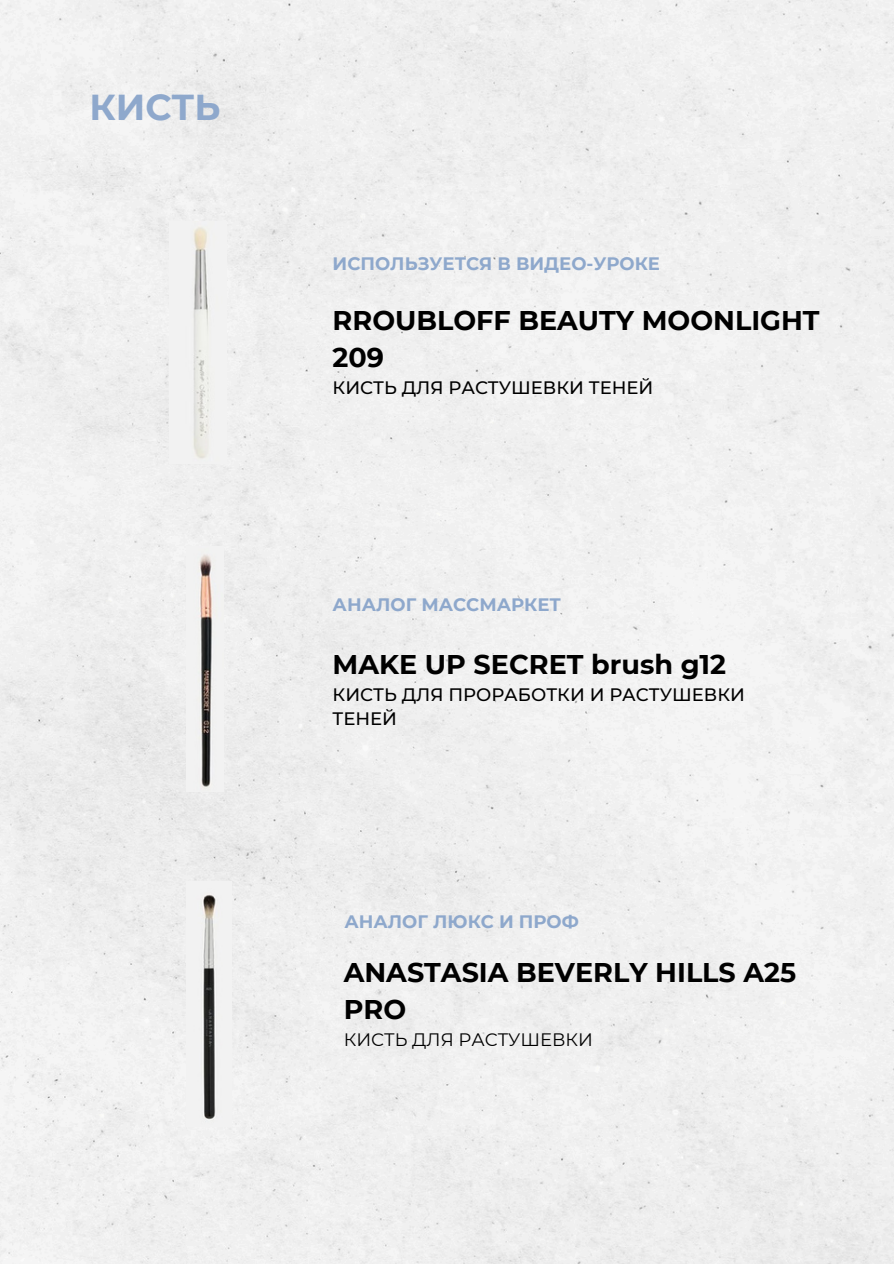
<style>
.page{position:relative;width:894px;height:1264px;background:#fff}
.page>*{position:absolute;margin:0;border:0;box-sizing:border-box;transform-origin:0 0}
.t1{font:700 36px "Montserrat";color:#8ea8cc}
.t2{font:700 27px/37.2px "Montserrat";color:#000}
.t3{font:500 18px/24.8px "Montserrat";color:#000}
.t4{font:700 18px "Montserrat";color:#8ea8cc}
.t5{font:18px "Montserrat";color:#000}
</style>
<div class="page">
<div style="left:0;top:0;width:893px;height:1263px;background:#f0f0f0"></div>
<img style="left:170px;top:222px;width:56px;height:241px">
<img style="left:186px;top:547px;width:37px;height:244px">
<img style="left:186px;top:881px;width:45px;height:245px">
<h2 class="t1" style="left:89px;top:85px;width:133px">КИСТЬ</h2>
<h3 class="t4" style="left:332px;top:253px;width:329px">ИСПОЛЬЗУЕТСЯ В ВИДЕО-УРОКЕ</h3>
<p class="t2" style="left:332px;top:302px;width:488px">RROUBLOFF BEAUTY MOONLIGHT<br>209</p>
<p class="t3" style="left:332px;top:375px;width:322px">КИСТЬ ДЛЯ РАСТУШЕВКИ ТЕНЕЙ</p>
<p class="t4" style="left:332px;top:594px;width:230px">АНАЛОГ МАССМАРКЕТ</p>
<p class="t2" style="left:332px;top:645px;width:395px">MAKE UP SECRET brush g12</p>
<h4 class="t3" style="left:332px;top:681px;width:413px">КИСТЬ ДЛЯ ПРОРАБОТКИ И РАСТУШЕВКИ<br>ТЕНЕЙ</h4>
<h4 class="t4" style="left:344px;top:910px;width:236px">АНАЛОГ ЛЮКС И ПРОФ</h4>
<p class="t2" style="left:344px;top:953px;width:454px">ANASTASIA BEVERLY HILLS A25<br>PRO</p>
<p class="t5" style="left:344px;top:1028px;width:251px">КИСТЬ ДЛЯ РАСТУШЕВКИ</p>
</div>
